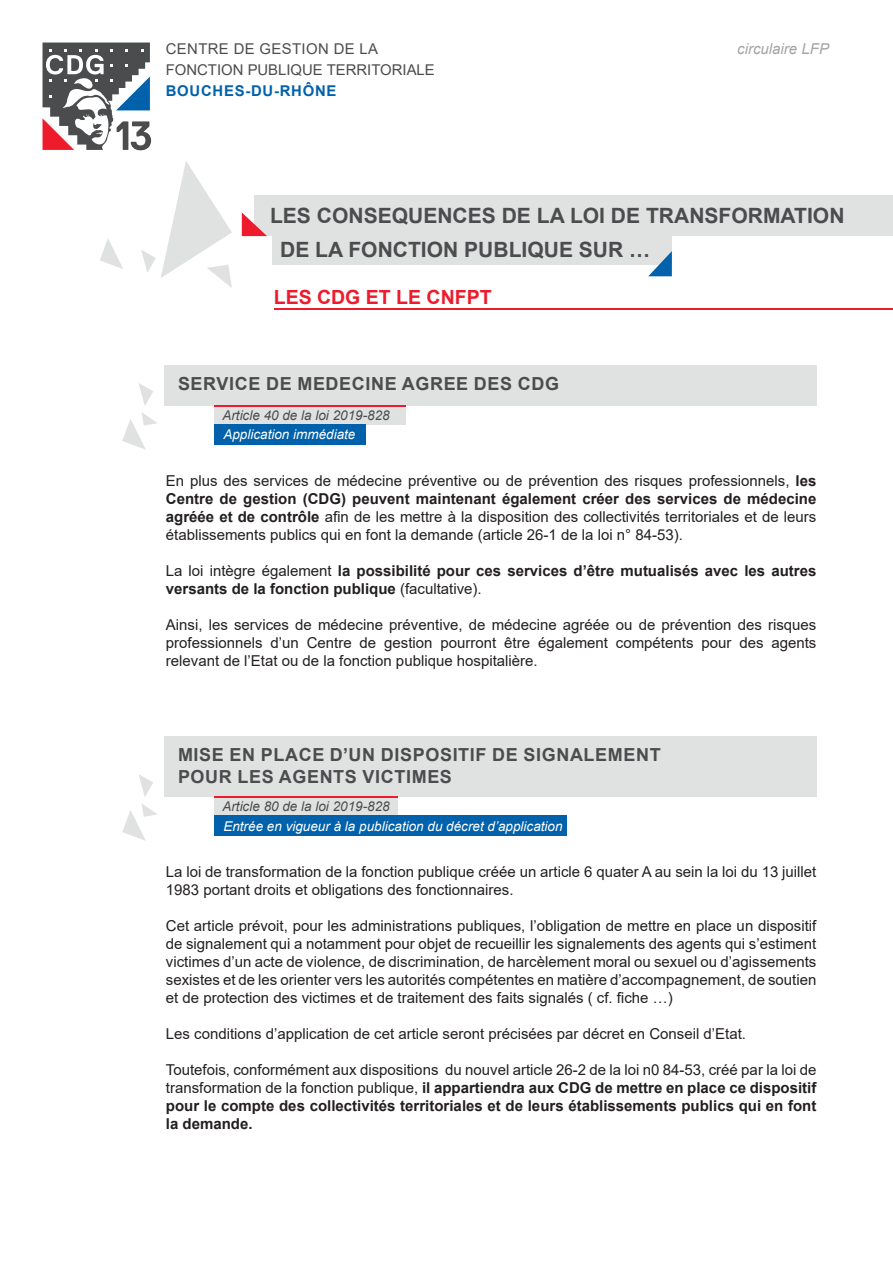
<style>
.page{position:relative;width:893px;height:1263px;background:#fff}
.page>*{position:absolute;margin:0;border:0;box-sizing:border-box;transform-origin:0 0}
.t1{font:700 21px "Arial";color:#4b4c4d}
.t2{font:700 19.5px "Arial";color:#ee1b2c}
.t3{font:700 18px "Arial";letter-spacing:.035em;color:#4b4c4d}
.t4{font:15px/18px "Arial";color:#231f20;text-align:justify}
.t5{font:700 15px/18px "Arial";color:#231f20}
.t6{font:italic 15px "Arial";color:#a3a4a8}
.t7{font:14.85px "Arial";color:#4b4c4d}
.t8{font:14.85px "Arial";letter-spacing:.025em;color:#4b4c4d}
.t9{font:700 14.85px "Arial";letter-spacing:.05em;color:#0161aa}
.t10{font:italic 13.5px "Arial";color:#fff}
.t11{font:italic 13.5px "Arial";color:#4b4c4d}
.s1{font-weight:700}
.s2{font-weight:400}
</style>
<div class="page">
<div style="left:254px;top:196px;width:639px;height:40px;background:#e0e1e1"></div>
<div style="left:273px;top:236px;width:399px;height:29px;background:#e0e1e1"></div>
<hr style="left:274px;top:308px;width:619px;height:2px;background:#ee1b2c">
<svg style="left:100px;top:239px;width:23px;height:30px"></svg>
<svg style="left:242px;top:212px;width:25px;height:24px"></svg>
<svg style="left:648px;top:251px;width:24px;height:25px"></svg>
<svg style="left:141px;top:161px;width:91px;height:127px"></svg>
<svg style="left:122px;top:413px;width:35px;height:37px"></svg>
<svg style="left:122px;top:804px;width:35px;height:37px"></svg>
<svg style="left:138px;top:383px;width:15px;height:22px"></svg>
<svg style="left:139px;top:774px;width:14px;height:23px"></svg>
<svg style="left:43px;top:43px;width:108px;height:107px"></svg>
<div style="left:164px;top:366px;width:652px;height:40px;background:#e0e1e1"></div>
<div style="left:164px;top:737px;width:652px;height:60px;background:#e0e1e1"></div>
<div style="left:214px;top:406px;width:191px;height:18px;background:#e0e1e1"></div>
<div style="left:214px;top:797px;width:183px;height:18px;background:#e0e1e1"></div>
<div style="left:214px;top:424px;width:151px;height:21px;background:#0161aa"></div>
<div style="left:214px;top:815px;width:353px;height:21px;background:#0161aa"></div>
<hr style="left:214px;top:405px;width:191px;height:2px;background:#ee1b2c">
<hr style="left:214px;top:797px;width:183px;height:1px;background:#ee1b2c">
<p class="t8" style="left:166px;top:38px;width:214px">CENTRE DE GESTION DE LA</p>
<p class="t7" style="left:166px;top:60px;width:270px">FONCTION PUBLIQUE TERRITORIALE</p>
<p class="t9" style="left:166px;top:81px;width:172px">BOUCHES-DU-RHÔNE</p>
<p class="t6" style="left:737px;top:39px;width:93px">circulaire LFP</p>
<p class="t1" style="left:270px;top:201px;width:576px">LES CONSEQUENCES DE LA LOI DE TRANSFORMATION</p>
<p class="t1" style="left:280px;top:235px;width:372px">DE LA FONCTION PUBLIQUE SUR …</p>
<p class="t2" style="left:274px;top:283px;width:219px">LES CDG ET LE CNFPT</p>
<p class="t3" style="left:178px;top:371px;width:383px">SERVICE DE MEDECINE AGREE DES CDG</p>
<p class="t11" style="left:222px;top:406px;width:169px">Article 40 de la loi 2019-828</p>
<p class="t10" style="left:223px;top:426px;width:134px">Application immédiate</p>
<p class="t4" style="left:166px;top:472px;width:652px">En plus des services de médecine préventive ou de prévention des risques professionnels, <span class="s1">les Centre de gestion (CDG) peuvent maintenant également créer des services de médecine agréée et de contrôle</span> afin de les mettre à la disposition des collectivités territoriales et de leurs établissements publics qui en font la demande (article 26-1 de la loi n° 84-53).</p>
<p class="t5" style="left:166px;top:562px;width:652px"><span class="s2">La loi intègre également</span> la possibilité pour ces services d’être mutualisés avec les autres versants de la fonction publique <span class="s2">(facultative).</span></p>
<p class="t4" style="left:166px;top:616px;width:652px">Ainsi, les services de médecine préventive, de médecine agréée ou de prévention des risques professionnels d’un Centre de gestion pourront être également compétents pour des agents relevant de l’Etat ou de la fonction publique hospitalière.</p>
<p class="t3" style="left:178px;top:742px;width:484px">MISE EN PLACE D’UN DISPOSITIF DE SIGNALEMENT</p>
<p class="t3" style="left:178px;top:764px;width:275px">POUR LES AGENTS VICTIMES</p>
<p class="t11" style="left:222px;top:797px;width:169px">Article 80 de la loi 2019-828</p>
<p class="t10" style="left:223px;top:817px;width:341px">Entrée en vigueur à la publication du décret d’application</p>
<p class="t4" style="left:166px;top:863px;width:652px">La loi de transformation de la fonction publique créée un article 6 quater A au sein la loi du 13 juillet<br>1983 portant droits et obligations des fonctionnaires.</p>
<p class="t4" style="left:166px;top:917px;width:652px">Cet article prévoit, pour les administrations publiques, l’obligation de mettre en place un dispositif de signalement qui a notamment pour objet de recueillir les signalements des agents qui s’estiment victimes d’un acte de violence, de discrimination, de harcèlement moral ou sexuel ou d’agissements sexistes et de les orienter vers les autorités compétentes en matière d’accompagnement, de soutien et de protection des victimes et de traitement des faits signalés ( cf. fiche …)</p>
<p class="t4" style="left:166px;top:1025px;width:582px">Les conditions d’application de cet article seront précisées par décret en Conseil d’Etat.</p>
<p class="t5" style="left:166px;top:1061px;width:652px;text-align:justify"><span class="s2">Toutefois, conformément aux dispositions du nouvel article 26-2 de la loi n0 84-53, créé par la loi de transformation de la fonction publique,</span> il appartiendra aux CDG de mettre en place ce dispositif pour le compte des collectivités territoriales et de leurs établissements publics qui en font la demande.</p>
</div>
